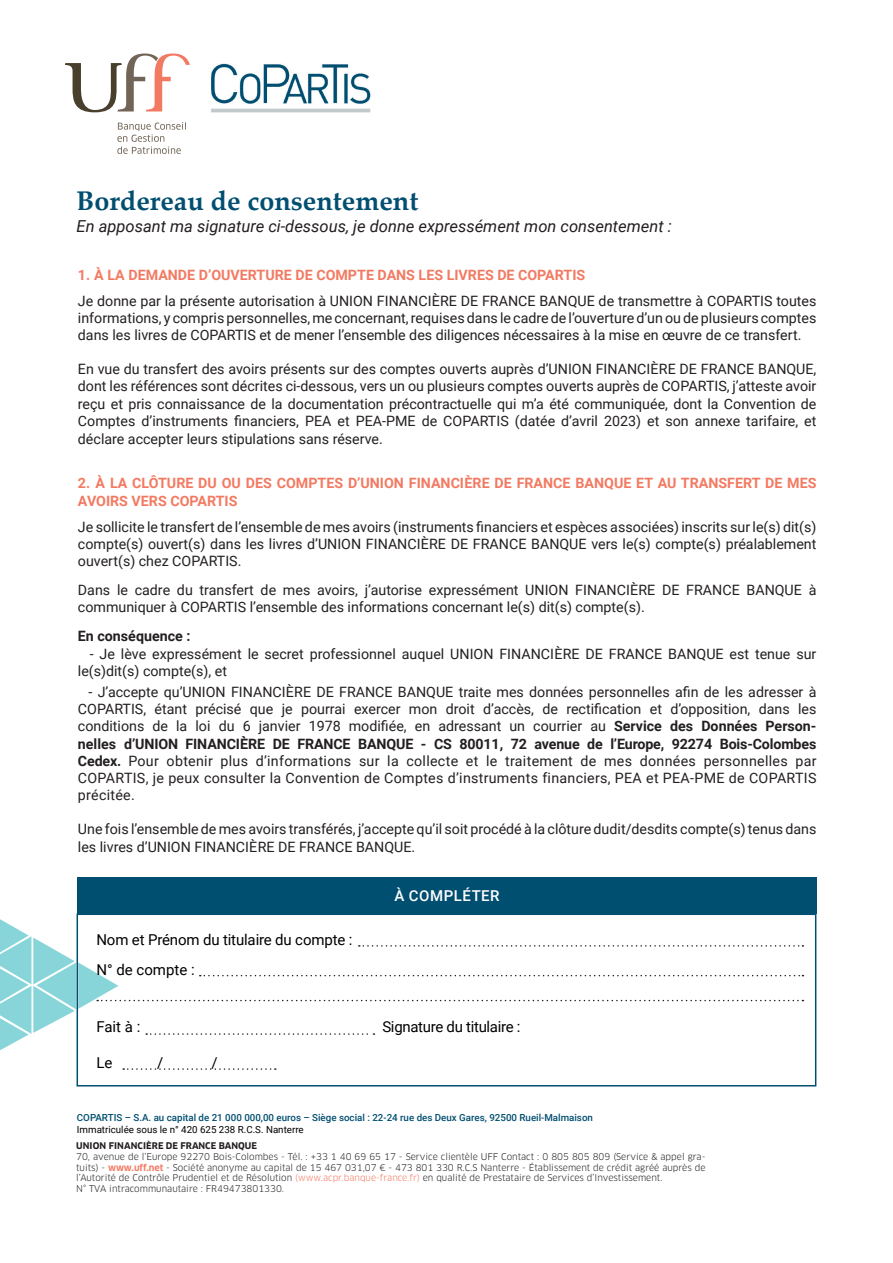
<style>
.page{position:relative;width:893px;height:1263px;background:#fff}
.page>*{position:absolute;margin:0;border:0;box-sizing:border-box;transform-origin:0 0}
.t1{font:700 27px "Palatino Linotype";color:#004e70}
.t2{font:italic 16.5px "Roboto";color:#231f20}
.t3{font:15px "Roboto";letter-spacing:-.01em;color:#000001}
.t4{font:500 15px "Roboto";letter-spacing:.035em;color:#fff}
.t5{font:14.25px/17.1px "Roboto";color:#231f20;text-align:justify}
.t6{font:700 14.25px/18px "Roboto";color:#f37a62}
.t7{font:700 14.25px "Roboto";color:#231f20}
.t8{font:500 9.75px "Roboto";color:#004e70}
.t9{font:9.75px "Roboto";color:#000001}
.t10{font:9px/10.8px "Clan OT";color:#231f20;text-align:justify}
.t11{font:700 9px "Clan OT";letter-spacing:.005em;color:#231f20}
.s1{font-weight:700}
.s2{font-weight:700;color:#f37a63}
.s3{color:#f37a63}
</style>
<div class="page">
<div style="left:77px;top:877px;width:739px;height:36px;background:#004e70"></div>
<div style="left:77px;top:913px;width:739px;height:173px;border:2px solid #004f72"></div>
<svg style="left:0;top:913px;width:803px;height:144px"></svg>
<svg style="left:123px;top:1068px;width:153px;height:2px"></svg>
<svg style="left:117px;top:122px;width:69px;height:32px"></svg>
<svg style="left:65px;top:54px;width:125px;height:58px"></svg>
<img style="left:211px;top:64px;width:160px;height:49px">
<p class="t1" style="left:77px;top:182px;width:343px">Bordereau de consentement</p>
<p class="t2" style="left:77px;top:215px;width:597px">En apposant ma signature ci-dessous, je donne expressément mon consentement :</p>
<p class="t6" style="left:78px;top:265px;width:509px">1. À LA DEMANDE D’OUVERTURE DE COMPTE DANS LES LIVRES DE COPARTIS</p>
<p class="t5" style="left:78px;top:292px;width:740px">Je donne par la présente autorisation à UNION FINANCIÈRE DE FRANCE BANQUE de transmettre à COPARTIS toutes informations, y compris personnelles, me concernant, requises dans le cadre de l’ouverture d’un ou de plusieurs comptes dans les livres de COPARTIS et de mener l’ensemble des diligences nécessaires à la mise en œuvre de ce transfert.</p>
<p class="t5" style="left:78px;top:360px;width:740px">En vue du transfert des avoirs présents sur des comptes ouverts auprès d’UNION FINANCIÈRE DE FRANCE BANQUE, dont les références sont décrites ci-dessous, vers un ou plusieurs comptes ouverts auprès de COPARTIS, j’atteste avoir reçu et pris connaissance de la documentation précontractuelle qui m’a été communiquée, dont la Convention de Comptes d’instruments financiers, PEA et PEA-PME de COPARTIS (datée d’avril 2023) et son annexe tarifaire, et déclare accepter leurs stipulations sans réserve.</p>
<p class="t6" style="left:78px;top:473px;width:740px">2. À LA CLÔTURE DU OU DES COMPTES D’UNION FINANCIÈRE DE FRANCE BANQUE ET AU TRANSFERT DE MES<br>AVOIRS VERS COPARTIS</p>
<p class="t5" style="left:78px;top:518px;width:740px">Je sollicite le transfert de l’ensemble de mes avoirs (instruments financiers et espèces associées) inscrits sur le(s) dit(s) compte(s) ouvert(s) dans les livres d’UNION FINANCIÈRE DE FRANCE BANQUE vers le(s) compte(s) préalablement ouvert(s) chez COPARTIS.</p>
<p class="t5" style="left:78px;top:581px;width:740px">Dans le cadre du transfert de mes avoirs, j’autorise expressément UNION FINANCIÈRE DE FRANCE BANQUE à communiquer à COPARTIS l’ensemble des informations concernant le(s) dit(s) compte(s).</p>
<p class="t7" style="left:78px;top:626px;width:114px">En conséquence :</p>
<p class="t5" style="left:78px;top:644px;width:740px;text-indent:12px">- Je lève expressément le secret professionnel auquel UNION FINANCIÈRE DE FRANCE BANQUE est tenue sur le(s)dit(s) compte(s), et</p>
<p class="t5" style="left:78px;top:683px;width:740px;text-indent:11px">- J’accepte qu’UNION FINANCIÈRE DE FRANCE BANQUE traite mes données personnelles afin de les adresser à COPARTIS, étant précisé que je pourrai exercer mon droit d’accès, de rectification et d’opposition, dans les conditions de la loi du 6 janvier 1978 modifiée, en adressant un courrier au <span class="s1">Service des Données Person&shy;nelles d’UNION FINANCIÈRE DE FRANCE BANQUE - CS 80011, 72 avenue de l’Europe, 92274 Bois-Colombes Cedex.</span> Pour obtenir plus d’informations sur la collecte et le traitement de mes données personnelles par COPARTIS, je peux consulter la Convention de Comptes d’instruments financiers, PEA et PEA-PME de COPARTIS précitée.</p>
<p class="t5" style="left:78px;top:819px;width:740px;line-height:18px">Une fois l’ensemble de mes avoirs transférés, j’accepte qu’il soit procédé à la clôture dudit/desdits compte(s) tenus dans les livres d’UNION FINANCIÈRE DE FRANCE BANQUE.</p>
<p class="t4" style="left:395px;top:885px;width:107px">À COMPLÉTER</p>
<p class="t3" style="left:96px;top:929px;width:257px">Nom et Prénom du titulaire du compte :</p>
<p class="t3" style="left:96px;top:959px;width:100px">N° de compte :</p>
<p class="t3" style="left:96px;top:1016px;width:45px">Fait à :</p>
<p class="t3" style="left:96px;top:1052px;width:18px">Le</p>
<p class="t3" style="left:157px;top:1052px;width:8px">/</p>
<p class="t3" style="left:212px;top:1052px;width:8px">/</p>
<p class="t3" style="left:382px;top:1016px;width:140px">Signature du titulaire :</p>
<p class="t8" style="left:77px;top:1111px;width:517px">COPARTIS – S.A. au capital de 21 000 000,00 euros – Siège social : 22-24 rue des Deux Gares, 92500 Rueil-Malmaison</p>
<p class="t9" style="left:77px;top:1122px;width:228px">Immatriculée sous le n° 420 625 238 R.C.S. Nanterre</p>
<p class="t11" style="left:76px;top:1140px;width:182px">UNION FINANCIÈRE DE FRANCE BANQUE</p>
<p class="t10" style="left:76px;top:1151px;width:631px">70, avenue de l’Europe 92270 Bois-Colombes - Tél. : +33 1 40 69 65 17 - Service clientèle UFF Contact : 0 805 805 809 (Service &amp; appel gra&shy;tuits) - <span class="s2">www.uff.net</span> - Société anonyme au capital de 15 467 031,07 € - 473 801 330 R.C.S Nanterre - Établissement de crédit agréé auprès de l’Autorité de Contrôle Prudentiel et de Résolution <span class="s3">(www.acpr.banque-france.fr)</span> en qualité de Prestataire de Services d’Investissement.</p>
<p class="t10" style="left:76px;top:1183px;width:209px">N° TVA intracommunautaire : FR49473801330.</p>
</div>
